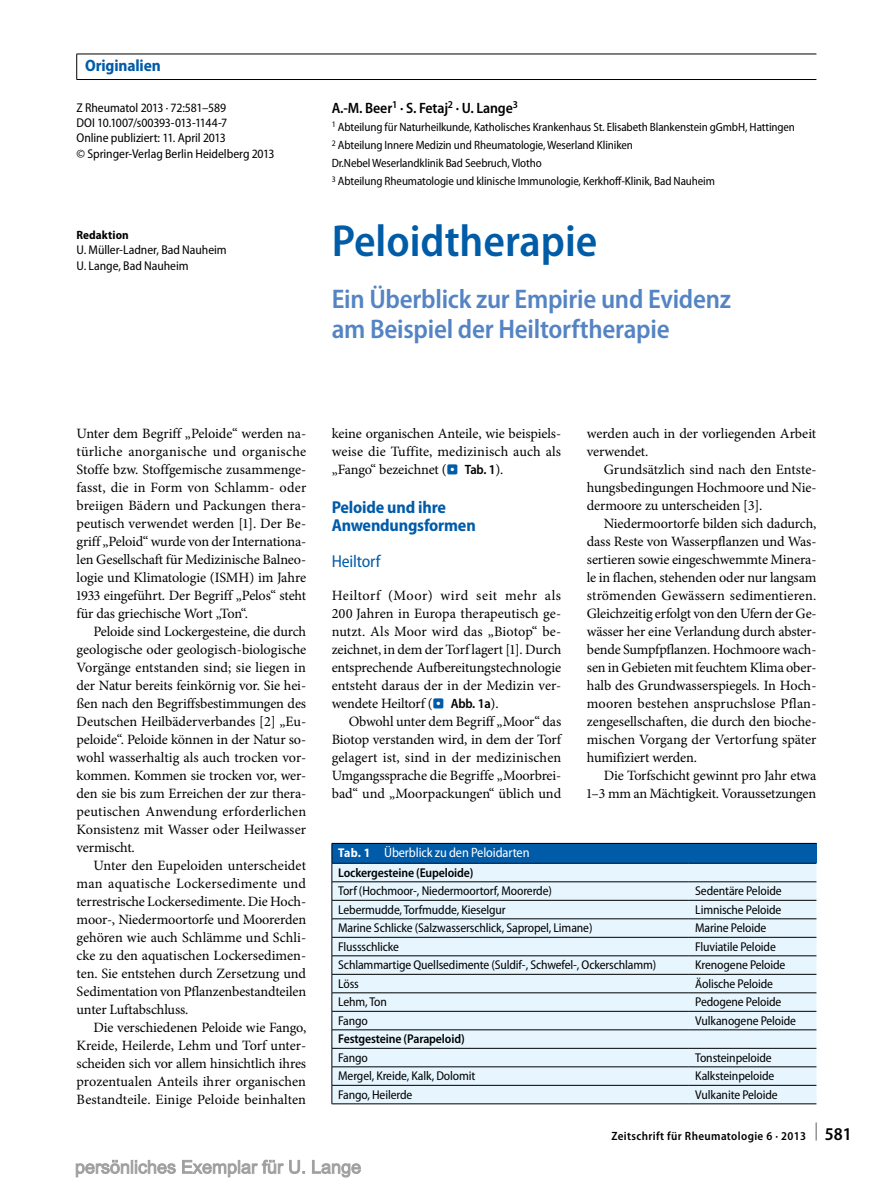
<style>
.page{position:relative;width:893px;height:1187px;background:#fff}
.page>*{position:absolute;margin:0;border:0;box-sizing:border-box;transform-origin:0 0}
.t1{font:600 semi-condensed 45px "Myriad Pro";color:#005ca7}
.t2{font:600 semi-condensed 27px/30px "Myriad Pro";letter-spacing:-.01em;color:#5484c4}
.t3{font:700 semi-condensed 17.25px/18px "Myriad Pro";letter-spacing:-.01em;color:#005ba9}
.t4{font:semi-condensed 17.25px "Myriad Pro";letter-spacing:-.01em;color:#005ba9}
.t5{font:700 semi-condensed 16.5px "Myriad Pro";letter-spacing:-.005em;color:#005ba9}
.t6{font:600 semi-condensed 15px "Myriad Pro";letter-spacing:-.01em;color:#000}
.t7{font:14.25px/18px "Minion Pro";letter-spacing:-.005em;color:#000;text-align:justify}
.t8{font:semi-condensed 13.5px "Myriad Pro";letter-spacing:-.01em;color:#fff}
.t9{font:semi-condensed 12.75px/15.3px "Myriad Pro";letter-spacing:-.01em;color:#000}
.t10{font:600 semi-condensed 12.75px "Myriad Pro";letter-spacing:-.01em;color:#000}
.t11{font:semi-condensed 12px/18px "Myriad Pro";letter-spacing:-.01em;color:#000}
.t12{font:600 semi-condensed 12px "Myriad Pro";letter-spacing:.03em;color:#000}
.t13{font:700 semi-condensed 12px "Myriad Pro";letter-spacing:.005em;color:#000}
.s1{font-family:"S Buttons";font-size:13.5px;color:#005ca7}
.s2{font-family:"Myriad Pro";font-weight:600;font-stretch:semi-condensed;font-size:13.5px}
.s3{font-weight:700;font-size:12.75px}
.s4{font-size:18px}
</style>
<div class="page">
<div style="left:332px;top:843px;width:484px;height:20px;background:#005ba9"></div>
<div style="left:333px;top:864px;width:483px;height:239px;background:#e6f5fe"></div>
<hr style="left:332px;top:843px;width:357px;height:1px;background:#000">
<hr style="left:689px;top:843px;width:127px;height:1px;background:#000">
<hr style="left:332px;top:863px;width:357px;height:1px;background:#000">
<hr style="left:689px;top:863px;width:127px;height:1px;background:#000">
<svg style="left:332px;top:843px;width:1px;height:260px"></svg>
<hr style="left:332px;top:881px;width:357px;height:1px;background:#000">
<hr style="left:689px;top:881px;width:127px;height:1px;background:#000">
<hr style="left:332px;top:900px;width:357px;height:1px;background:#000">
<hr style="left:689px;top:900px;width:127px;height:1px;background:#000">
<hr style="left:332px;top:918px;width:357px;height:1px;background:#000">
<hr style="left:689px;top:918px;width:127px;height:1px;background:#000">
<hr style="left:332px;top:937px;width:357px;height:1px;background:#000">
<hr style="left:689px;top:937px;width:127px;height:1px;background:#000">
<hr style="left:332px;top:955px;width:357px;height:1px;background:#000">
<hr style="left:689px;top:955px;width:127px;height:1px;background:#000">
<hr style="left:332px;top:974px;width:357px;height:1px;background:#000">
<hr style="left:689px;top:974px;width:127px;height:1px;background:#000">
<hr style="left:332px;top:992px;width:357px;height:1px;background:#000">
<hr style="left:689px;top:992px;width:127px;height:1px;background:#000">
<hr style="left:332px;top:1010px;width:357px;height:1px;background:#000">
<hr style="left:689px;top:1010px;width:127px;height:1px;background:#000">
<hr style="left:332px;top:1029px;width:357px;height:1px;background:#000">
<hr style="left:689px;top:1029px;width:127px;height:1px;background:#000">
<hr style="left:332px;top:1047px;width:357px;height:1px;background:#000">
<hr style="left:689px;top:1047px;width:127px;height:1px;background:#000">
<hr style="left:332px;top:1066px;width:357px;height:1px;background:#000">
<hr style="left:689px;top:1066px;width:127px;height:1px;background:#000">
<hr style="left:332px;top:1084px;width:357px;height:1px;background:#000">
<hr style="left:689px;top:1084px;width:127px;height:1px;background:#000">
<hr style="left:332px;top:1103px;width:357px;height:1px;background:#000">
<hr style="left:689px;top:1103px;width:127px;height:1px;background:#000">
<hr style="left:77px;top:54px;width:739px;height:1px;background:#000">
<hr style="left:77px;top:79px;width:739px;height:1px;background:#000">
<svg style="left:76px;top:54px;width:1px;height:25px"></svg>
<svg style="left:75px;top:1159px;width:286px;height:18px"></svg>
<p class="t5" style="left:85px;top:57px;width:77px">Originalien</p>
<p class="t9" style="left:77px;top:100px;width:199px">Z Rheumatol 2013 · 72:581–589<br>DOI 10.1007/s00393-013-1144-7<br>Online publiziert: 11. April 2013<br>© Springer-Verlag Berlin Heidelberg 2013</p>
<p class="t6" style="left:332px;top:100px;width:188px">A.-M. Beer<sup>1</sup> · S. Fetaj<sup>2</sup> · U. Lange<sup>3</sup></p>
<p class="t11" style="left:332px;top:119px;width:465px"><sup>1</sup> Abteilung für Naturheilkunde, Katholisches Krankenhaus St. Elisabeth Blankenstein gGmbH, Hattingen <sup>2</sup> Abteilung Innere Medizin und Rheumatologie, Weserland Kliniken<br>Dr.Nebel Weserlandklinik Bad Seebruch, Vlotho<br><sup>3</sup> Abteilung Rheumatologie und klinische Immunologie, Kerkhoff-Klinik, Bad Nauheim</p>
<h1 class="t1" style="left:332px;top:216px;width:267px">Peloidtherapie</h1>
<h2 class="t2" style="left:332px;top:284px;width:401px">Ein Überblick zur Empirie und Evidenz am Beispiel der Heiltorftherapie</h2>
<p class="t13" style="left:77px;top:228px;width:54px">Redaktion</p>
<p class="t9" style="left:77px;top:243px;width:152px">U. Müller-Ladner, Bad Nauheim<br>U. Lange, Bad Nauheim</p>
<p class="t7" style="left:77px;top:424px;width:231px">Unter dem Begriff „Peloide“ werden na&shy;türliche anorganische und organische Stoffe bzw. Stoffgemische zusammenge&shy;fasst, die in Form von Schlamm- oder breiigen Bädern und Packungen thera&shy;peutisch verwendet werden [1]. Der Be&shy;griff „Peloid“ wurde von der Internationa&shy;len Gesellschaft für Medizinische Balneo&shy;logie und Klimatologie (ISMH) im Jahre 1933 eingeführt. Der Begriff „Pelos“ steht für das griechische Wort „Ton“.</p>
<p class="t7" style="left:77px;top:622px;width:231px;text-indent:17px">Peloide sind Lockergesteine, die durch geologische oder geologisch-biologische Vorgänge entstanden sind; sie liegen in der Natur bereits feinkörnig vor. Sie hei&shy;ßen nach den Begriffsbestimmungen des Deutschen Heilbäderverbandes [2] „Eu&shy;peloide“. Peloide können in der Natur so&shy;wohl wasserhaltig als auch trocken vor&shy;kommen. Kommen sie trocken vor, wer&shy;den sie bis zum Erreichen der zur thera&shy;peutischen Anwendung erforderlichen Konsistenz mit Wasser oder Heilwasser vermischt.</p>
<p class="t7" style="left:77px;top:856px;width:231px;text-indent:17px">Unter den Eupeloiden unterscheidet man aquatische Lockersedimente und terrestrische Lockersedimente. Die Hoch&shy;moor-, Niedermoortorfe und Moorerden gehören wie auch Schlämme und Schli&shy;cke zu den aquatischen Lockersedimen&shy;ten. Sie entstehen durch Zersetzung und Sedimentation von Pflanzenbestandteilen unter Luftabschluss.</p>
<p class="t7" style="left:77px;top:1018px;width:231px;text-indent:17px">Die verschiedenen Peloide wie Fango, Kreide, Heilerde, Lehm und Torf unter&shy;scheiden sich vor allem hinsichtlich ihres prozentualen Anteils ihrer organischen Bestandteile. Einige Peloide beinhalten</p>
<p class="t7" style="left:332px;top:424px;width:231px">keine organischen Anteile, wie beispiels&shy;weise die Tuffite, medizinisch auch als „Fango“ bezeichnet (<span class="s1">.</span> <span class="s2">Tab. 1</span>).</p>
<p class="t3" style="left:332px;top:498px;width:146px">Peloide und ihre<br>Anwendungsformen</p>
<p class="t4" style="left:332px;top:551px;width:50px">Heiltorf</p>
<p class="t7" style="left:332px;top:586px;width:231px">Heiltorf (Moor) wird seit mehr als 200 Jahren in Europa therapeutisch ge&shy;nutzt. Als Moor wird das „Biotop“ be&shy;zeichnet, in dem der Torf lagert [1]. Durch entsprechende Aufbereitungstechnologie entsteht daraus der in der Medizin ver&shy;wendete Heiltorf (<span class="s1">.</span> <span class="s2">Abb. 1a</span>).</p>
<p class="t7" style="left:332px;top:712px;width:231px;text-indent:17px">Obwohl unter dem Begriff „Moor“ das Biotop verstanden wird, in dem der Torf gelagert ist, sind in der medizinischen Umgangssprache die Begriffe „Moorbrei&shy;bad“ und „Moorpackungen“ üblich und</p>
<p class="t7" style="left:587px;top:424px;width:231px">werden auch in der vorliegenden Arbeit verwendet.</p>
<p class="t7" style="left:587px;top:460px;width:231px;text-indent:17px">Grundsätzlich sind nach den Entste&shy;hungsbedingungen Hochmoore und Nie&shy;dermoore zu unterscheiden [3].</p>
<p class="t7" style="left:587px;top:514px;width:231px;text-indent:17px">Niedermoortorfe bilden sich dadurch, dass Reste von Wasserpflanzen und Was&shy;sertieren sowie eingeschwemmte Minera&shy;le in flachen, stehenden oder nur langsam strömenden Gewässern sedimentieren.<br>Gleichzeitig erfolgt von den Ufern der Ge&shy;wässer her eine Verlandung durch abster&shy;bende Sumpfpflanzen. Hochmoore wach&shy;sen in Gebieten mit feuchtem Klima ober&shy;halb des Grundwasserspiegels. In Hoch&shy;mooren bestehen anspruchslose Pflan&shy;zengesellschaften, die durch den bioche&shy;mischen Vorgang der Vertorfung später humifiziert werden.</p>
<p class="t7" style="left:587px;top:766px;width:231px;text-align:right">Die Torfschicht gewinnt pro Jahr etwa<br>1–3 mm an Mächtigkeit. Voraussetzungen</p>
<p class="t8" style="left:338px;top:845px;width:193px"><span class="s3">Tab. 1</span> Überblick zu den Peloidarten</p>
<p class="t10" style="left:338px;top:865px;width:137px">Lockergesteine (Eupeloide)</p>
<p class="t9" style="left:338px;top:883px;width:215px">Torf (Hochmoor-, Niedermoortorf, Moorerde)</p>
<p class="t9" style="left:695px;top:883px;width:88px">Sedentäre Peloide</p>
<p class="t9" style="left:338px;top:902px;width:169px">Lebermudde, Torfmudde, Kieselgur</p>
<p class="t9" style="left:695px;top:902px;width:88px">Limnische Peloide</p>
<p class="t9" style="left:338px;top:920px;width:256px">Marine Schlicke (Salzwasserschlick, Sapropel, Limane)</p>
<p class="t9" style="left:695px;top:920px;width:73px">Marine Peloide</p>
<p class="t9" style="left:338px;top:939px;width:62px">Flussschlicke</p>
<p class="t9" style="left:695px;top:939px;width:82px">Fluviatile Peloide</p>
<p class="t9" style="left:338px;top:957px;width:320px">Schlammartige Quellsedimente (Suldif-, Schwefel-, Ockerschlamm)</p>
<p class="t9" style="left:695px;top:957px;width:92px">Krenogene Peloide</p>
<p class="t9" style="left:338px;top:976px;width:22px">Löss</p>
<p class="t9" style="left:695px;top:976px;width:79px">Äolische Peloide</p>
<p class="t9" style="left:338px;top:994px;width:50px">Lehm, Ton</p>
<p class="t9" style="left:695px;top:994px;width:88px">Pedogene Peloide</p>
<p class="t9" style="left:338px;top:1012px;width:31px">Fango</p>
<p class="t9" style="left:695px;top:1012px;width:102px">Vulkanogene Peloide</p>
<p class="t10" style="left:338px;top:1031px;width:128px">Festgesteine (Parapeloid)</p>
<p class="t9" style="left:338px;top:1049px;width:31px">Fango</p>
<p class="t9" style="left:695px;top:1049px;width:78px">Tonsteinpeloide</p>
<p class="t9" style="left:338px;top:1068px;width:139px">Mergel, Kreide, Kalk, Dolomit</p>
<p class="t9" style="left:695px;top:1068px;width:81px">Kalksteinpeloide</p>
<p class="t9" style="left:338px;top:1086px;width:76px">Fango, Heilerde</p>
<p class="t9" style="left:695px;top:1086px;width:84px">Vulkanite Peloide</p>
<p class="t12" style="left:611px;top:1129px;width:242px">Zeitschrift für Rheumatologie 6 · 2013 <sup>|</sup> <span class="s4">581</span></p>
</div>
